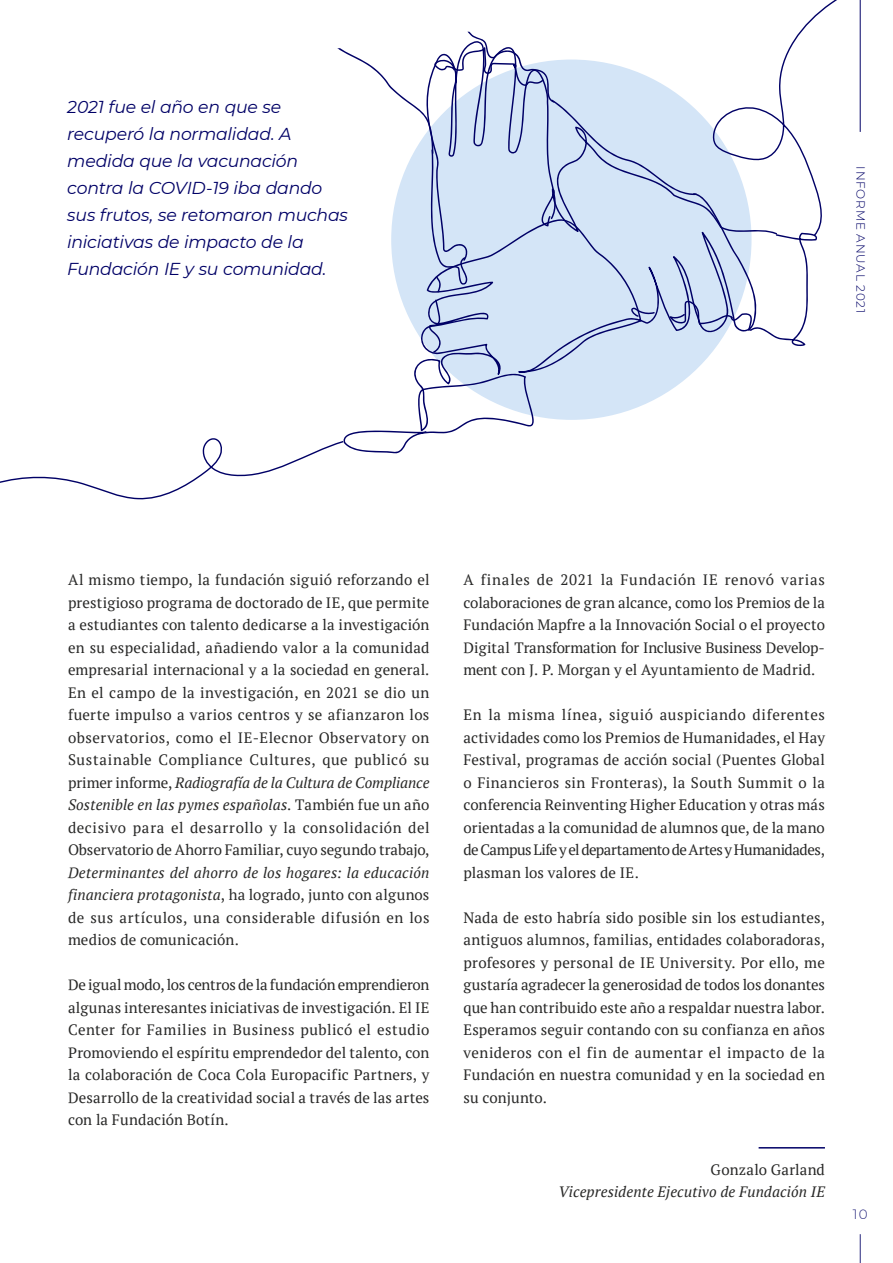
<style>
.page{position:relative;width:893px;height:1263px;background:#fff}
.page>*{position:absolute;margin:0;border:0;box-sizing:border-box;transform-origin:0 0}
._8_Quote_blue{font:italic 17.25px/27px "Montserrat";letter-spacing:-.01em;color:#006}
._6_Running_Text{font:15px/22.5px "PT Serif";letter-spacing:.005em;color:#282827;text-align:justify}
._6_Running_Text-2{font:italic 15px "PT Serif";letter-spacing:.005em;color:#282827}
.t1{font:300 13.5px "Montserrat";color:#26267d}
.t2{font:300 12px "Montserrat";letter-spacing:.065em;color:#006}
.s1{font-style:italic}
</style>
<div class="page">
<hr style="left:759px;top:1147px;width:66px;height:1px;background:#006">
<svg style="left:0;top:0;width:860px;height:500px"></svg>
<svg style="left:296px;top:0;width:521px;height:353px"></svg>
<svg style="left:860px;top:1234px;width:1px;height:29px"></svg>
<hr style="left:860px;top:0;width:1px;height:132px;background:#006">
<p class="_8_Quote_blue" style="left:67px;top:92px;width:282px">2021 fue el año en que se recuperó la normalidad. A medida que la vacunación contra la COVID-19 iba dando sus frutos, se retomaron muchas iniciativas de impacto de la<br>Fundación IE y su comunidad.</p>
<p class="t2" style="left:869px;top:166px;width:148px;rotate:90deg">INFORME ANUAL 2021</p>
<p class="_6_Running_Text" style="left:68px;top:568px;width:363px">Al mismo tiempo, la fundación siguió reforzando el prestigioso programa de doctorado de IE, que permite a estudiantes con talento dedicarse a la investigación en su especialidad, añadiendo valor a la comunidad empresarial internacional y a la sociedad en general.<br>En el campo de la investigación, en 2021 se dio un fuerte impulso a varios centros y se afianzaron los observatorios, como el IE-Elecnor Observatory on Sustainable Compliance Cultures, que publicó su primer informe, <span class="s1">Radiografía de la Cultura de Compliance Sostenible en las pymes españolas</span>. También fue un año decisivo para el desarrollo y la consolidación del Observatorio de Ahorro Familiar, cuyo segundo trabajo, <span class="s1">Determinantes del ahorro de los hogares: la educación financiera protagonista</span>, ha logrado, junto con algunos de sus artículos, una considerable difusión en los medios de comunicación.</p>
<p class="_6_Running_Text" style="left:68px;top:973px;width:363px">De igual modo, los centros de la fundación emprendieron algunas interesantes iniciativas de investigación. El IE Center for Families in Business publicó el estudio Promoviendo el espíritu emprendedor del talento, con la colaboración de Coca Cola Europacific Partners, y Desarrollo de la creatividad social a través de las artes con la Fundación Botín.</p>
<p class="_6_Running_Text" style="left:463px;top:568px;width:363px">A finales de 2021 la Fundación IE renovó varias colaboraciones de gran alcance, como los Premios de la Fundación Mapfre a la Innovación Social o el proyecto Digital Transformation for Inclusive Business Develop&shy;ment con J. P. Morgan y el Ayuntamiento de Madrid.</p>
<p class="_6_Running_Text" style="left:463px;top:703px;width:363px">En la misma línea, siguió auspiciando diferentes actividades como los Premios de Humanidades, el Hay Festival, programas de acción social (Puentes Global o Financieros sin Fronteras), la South Summit o la conferencia Reinventing Higher Education y otras más orientadas a la comunidad de alumnos que, de la mano de Campus Life y el departamento de Artes y Humanidades, plasman los valores de IE.</p>
<p class="_6_Running_Text" style="left:463px;top:906px;width:363px">Nada de esto habría sido posible sin los estudiantes, antiguos alumnos, familias, entidades colaboradoras, profesores y personal de IE University. Por ello, me gustaría agradecer la generosidad de todos los donantes que han contribuido este año a respaldar nuestra labor.<br>Esperamos seguir contando con su confianza en años venideros con el fin de aumentar el impacto de la Fundación en nuestra comunidad y en la sociedad en su conjunto.</p>
<p class="_6_Running_Text" style="left:711px;top:1158px;width:116px">Gonzalo Garland</p>
<p class="_6_Running_Text-2" style="left:558px;top:1182px;width:268px">Vicepresidente Ejecutivo de Fundación IE</p>
<p class="t1" style="left:853px;top:1205px;width:16px">10</p>
</div>
